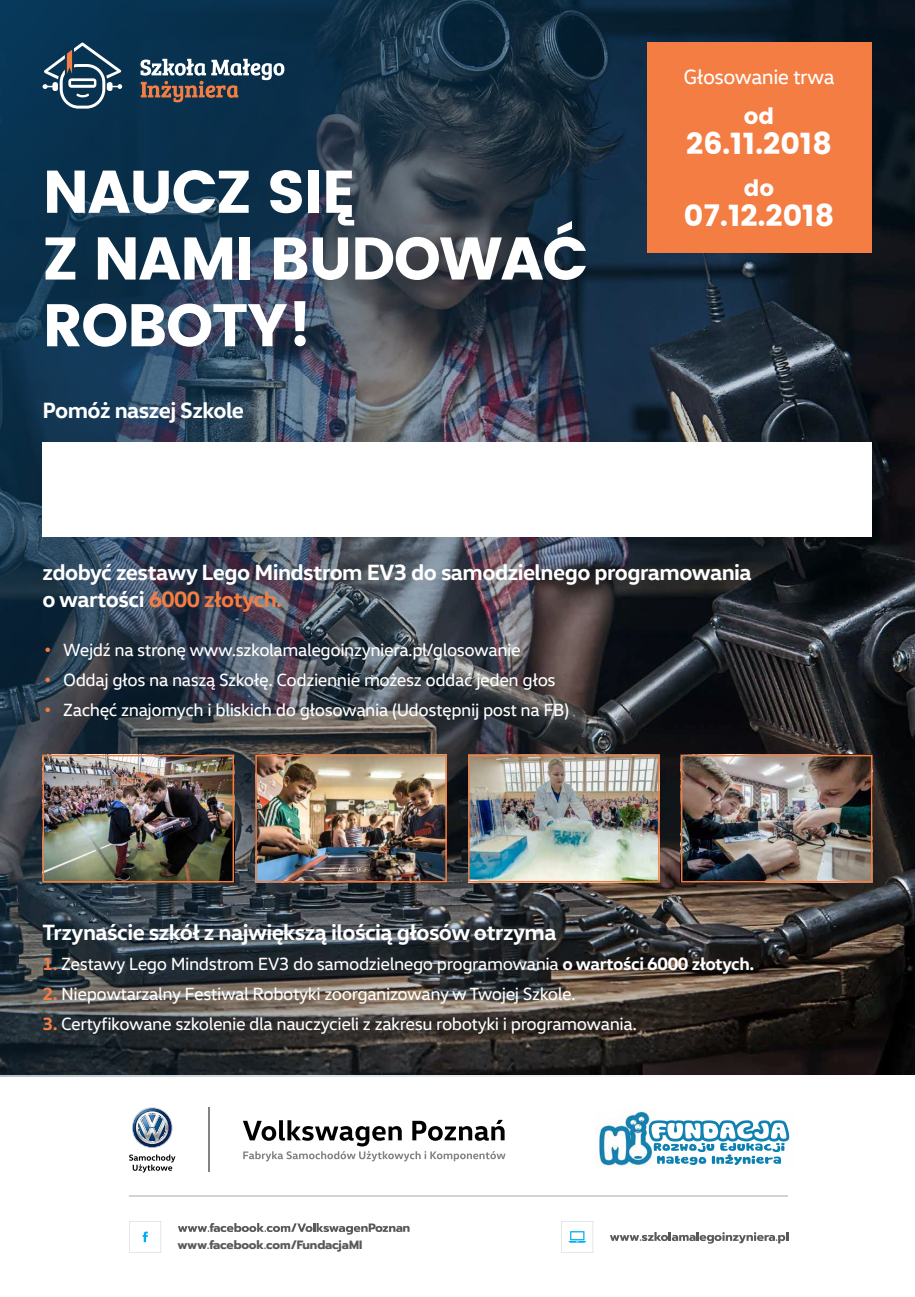
<style>
.page{position:relative;width:915px;height:1297px;background:#fff}
.page>*{position:absolute;margin:0;border:0;box-sizing:border-box;transform-origin:0 0}
.t1{font:60px/66.8px "Poppins";letter-spacing:-.025em;color:#fff}
.t2{font:30px "Poppins";color:#fff}
.t3{font:700 22.5px/27px "VW Head";letter-spacing:-.025em;color:#fff}
.t4{font:22.5px "Poppins";color:#fff}
.t5{font:21px "VW Head";letter-spacing:-.025em;color:#fff}
.t6{font:18px "VW Head";letter-spacing:-.025em;color:#fff}
.t7{font:500 12.75px "Prompt";color:#fff}
.t8{font:700 12px "Prompt";letter-spacing:-.005em;color:#58595b}
.s1{color:#f47d43}
.s2{font-family:"Andale Mono";color:#f47d43}
.s3{font-weight:700;color:#f47d43}
.s4{font-weight:700}
</style>
<div class="page">
<img style="left:0;top:0;width:914px;height:1077px">
<div style="left:647px;top:43px;width:225px;height:210px;background:#f47d43"></div>
<img style="left:595px;top:1110px;width:195px;height:58px">
<img style="left:653px;top:1151px;width:131px;height:2px">
<img style="left:706px;top:1118px;width:70px;height:3px">
<img style="left:685px;top:1121px;width:101px;height:2px">
<img style="left:653px;top:1143px;width:131px;height:8px">
<img style="left:707px;top:1120px;width:69px;height:3px">
<img style="left:685px;top:1123px;width:101px;height:16px">
<svg style="left:243px;top:1120px;width:262px;height:41px"></svg>
<hr style="left:208px;top:1107px;width:1px;height:65px;background:#808285">
<img style="left:132px;top:1107px;width:41px;height:41px">
<img style="left:135px;top:1111px;width:34px;height:33px">
<svg style="left:129px;top:1154px;width:46px;height:18px"></svg>
<svg style="left:43px;top:42px;width:79px;height:67px;background:#3c5b72"></svg>
<svg style="left:140px;top:59px;width:144px;height:43px;background:#54616d"></svg>
<div style="left:43px;top:442px;width:829px;height:95px;background:#fff"></div>
<img style="left:46px;top:758px;width:185px;height:121px">
<div style="left:43px;top:755px;width:191px;height:127px;border:2px solid #f47d43"></div>
<img style="left:258px;top:758px;width:185px;height:121px">
<div style="left:255px;top:755px;width:191px;height:127px;border:2px solid #f47d43"></div>
<img style="left:471px;top:758px;width:185px;height:121px">
<div style="left:468px;top:755px;width:191px;height:127px;border:2px solid #f47d43"></div>
<img style="left:683px;top:758px;width:186px;height:121px">
<div style="left:680px;top:755px;width:192px;height:127px;border:2px solid #f47d43"></div>
<hr style="left:129px;top:1195px;width:658px;height:2px;background:#d1d3d4">
<svg style="left:129px;top:1221px;width:32px;height:32px"></svg>
<svg style="left:610px;top:1232px;width:178px;height:11px"></svg>
<svg style="left:561px;top:1221px;width:32px;height:32px"></svg>
<svg style="left:178px;top:1223px;width:231px;height:11px"></svg>
<h1 class="t1" style="left:43px;top:159px;width:546px">NAUCZ SIĘ<br>Z NAMI BUDOWAĆ<br>ROBOTY!</h1>
<p class="t3" style="left:43px;top:396px;width:203px">Pomóż naszej Szkole</p>
<p class="t5" style="left:683px;top:64px;width:153px">Głosowanie trwa</p>
<p class="t4" style="left:743px;top:103px;width:32px">OD</p>
<h2 class="t2" style="left:686px;top:126px;width:147px">26.11.2018</h2>
<p class="t4" style="left:743px;top:175px;width:32px">DO</p>
<h2 class="t2" style="left:683px;top:198px;width:152px">07.12.2018</h2>
<p class="t3" style="left:43px;top:558px;width:710px">zdobyć zestawy Lego Mindstrom EV3 do samodzielnego programowania o wartości <span class="s1">6000 złotych.</span></p>
<p class="t6" style="left:43px;top:638px;width:479px"><span class="s2">•</span> Wejdź na stronę www.szkolamalegoinzyniera.pl/glosowanie</p>
<p class="t6" style="left:43px;top:668px;width:514px"><span class="s2">•</span> Oddaj głos na naszą Szkołę. Codziennie możesz oddać jeden głos</p>
<p class="t6" style="left:43px;top:698px;width:528px"><span class="s2">•</span> Zachęć znajomych i bliskich do głosowania (Udostępnij post na FB)</p>
<p class="t7" style="left:607px;top:568px;width:36px">- -</p>
<p class="t3" style="left:43px;top:918px;width:515px">Trzynaście szkół z największą ilością głosów otrzyma</p>
<p class="t6" style="left:43px;top:953px;width:713px"><span class="s3">1.</span> Zestawy Lego Mindstrom EV3 do samodzielnego programowania <span class="s4">o wartości 6000 złotych.</span></p>
<p class="t6" style="left:43px;top:983px;width:534px"><span class="s3">2.</span> Niepowtarzalny Festiwal Robotyki zoorganizowany w Twojej Szkole.</p>
<p class="t6" style="left:43px;top:1013px;width:595px"><span class="s3">3.</span> Certyfikowane szkolenie dla nauczycieli z zakresu robotyki i programowania.</p>
<p class="t8" style="left:177px;top:1236px;width:186px">www.facebook.com/FundacjaMI</p>
</div>
